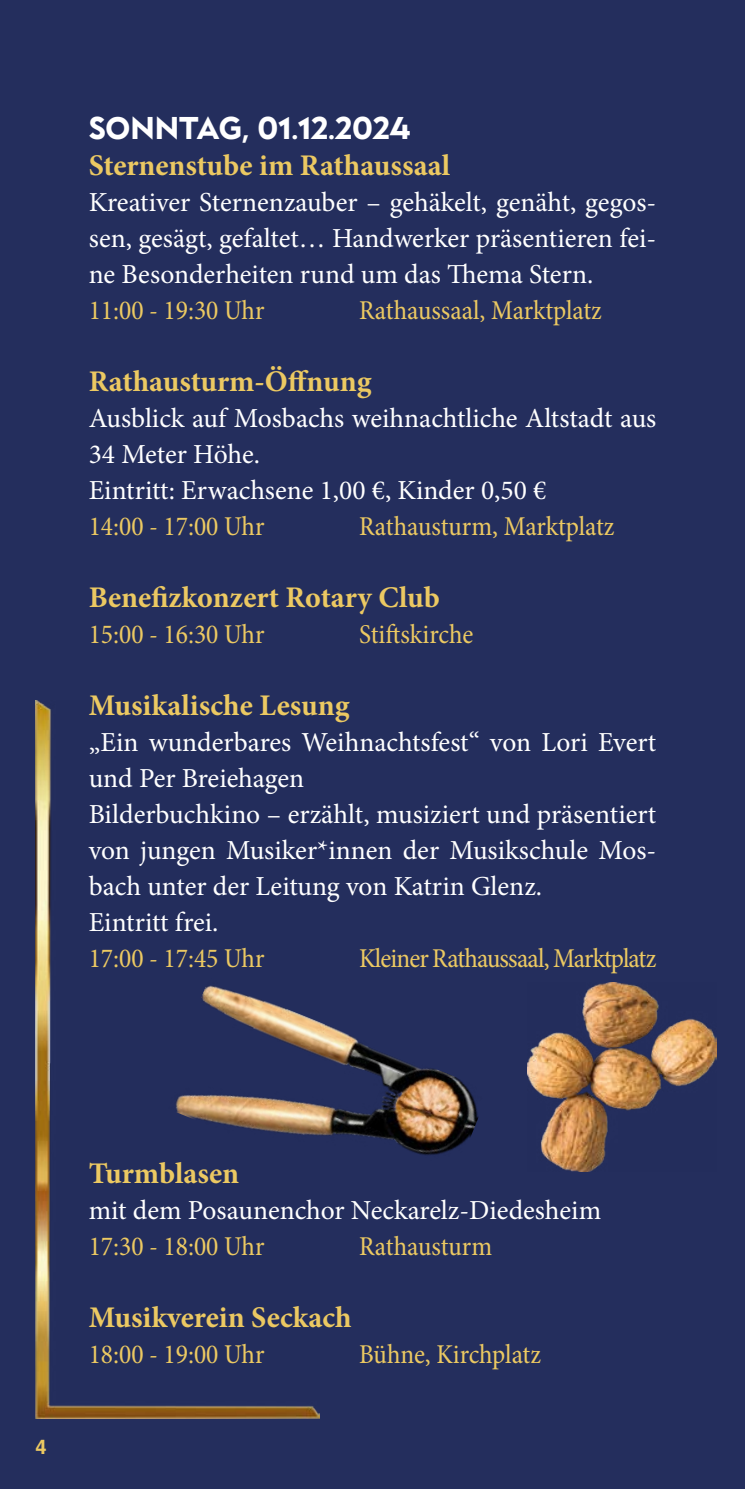
<style>
.page{position:relative;width:745px;height:1489px;background:#fff}
.page>*{position:absolute;margin:0;border:0;box-sizing:border-box;transform-origin:0 0}
.t1{font:700 30px "Minion Pro";color:#ecc962}
.t2{font:700 30px "Garnet Capitals";color:#fff}
.t3{font:27.5px/36px "Minion Pro";color:#fff;text-align:justify}
.t4{font:condensed 27.5px "Minion Pro";letter-spacing:-.005em;color:#ecc962}
.t5{font:condensed 27.5px "Minion Pro";letter-spacing:-.03em;color:#ecc962}
.t6{font:700 20px "Helvetica LT Std";color:#ecc962}
</style>
<div class="page">
<div style="left:0;top:0;width:744px;height:1488px;background:#242e5d"></div>
<img style="left:35px;top:700px;width:284px;height:717px">
<img style="left:158px;top:977px;width:321px;height:240px">
<img style="left:527px;top:982px;width:189px;height:189px">
<p class="t2" style="left:89px;top:110px;width:323px">SONNTAG, 01.12.2024</p>
<p class="t1" style="left:89px;top:144px;width:363px">Sternenstube im Rathaussaal</p>
<p class="t3" style="left:89px;top:184px;width:568px">Kreativer Sternenzauber – gehäkelt, genäht, gegos&shy;sen, gesägt, gefaltet… Handwerker präsentieren fei&shy;ne Besonderheiten rund um das Thema Stern.</p>
<p class="t4" style="left:89px;top:292px;width:177px">11:00 - 19:30 Uhr</p>
<p class="t4" style="left:359px;top:292px;width:244px">Rathaussaal, Marktplatz</p>
<p class="t1" style="left:89px;top:360px;width:284px">Rathausturm-Öffnung</p>
<p class="t3" style="left:89px;top:400px;width:568px">Ausblick auf Mosbachs weihnachtliche Altstadt aus<br>34 Meter Höhe.</p>
<p class="t3" style="left:89px;top:472px;width:459px">Eintritt: Erwachsene 1,00 €, Kinder 0,50 €</p>
<p class="t4" style="left:89px;top:508px;width:177px">14:00 - 17:00 Uhr</p>
<p class="t4" style="left:359px;top:508px;width:257px">Rathausturm, Marktplatz</p>
<p class="t1" style="left:89px;top:576px;width:352px">Benefizkonzert Rotary Club</p>
<p class="t4" style="left:89px;top:616px;width:177px">15:00 - 16:30 Uhr</p>
<p class="t4" style="left:359px;top:616px;width:116px">Stiftskirche</p>
<p class="t1" style="left:89px;top:684px;width:262px">Musikalische Lesung</p>
<p class="t3" style="left:89px;top:724px;width:568px">„Ein wunderbares Weihnachtsfest“ von Lori Evert und Per Breiehagen</p>
<p class="t3" style="left:89px;top:796px;width:568px">Bilderbuchkino – erzählt, musiziert und präsentiert von jungen Musiker*innen der Musikschule Mos&shy;bach unter der Leitung von Katrin Glenz.</p>
<p class="t3" style="left:89px;top:904px;width:131px">Eintritt frei.</p>
<p class="t4" style="left:89px;top:940px;width:177px">17:00 - 17:45 Uhr</p>
<p class="t5" style="left:359px;top:940px;width:298px">Kleiner Rathaussaal, Marktplatz</p>
<p class="t6" style="left:35px;top:1434px;width:13px">4</p>
<p class="t1" style="left:89px;top:1152px;width:152px">Turmblasen</p>
<p class="t3" style="left:89px;top:1192px;width:513px">mit dem Posaunenchor Neckarelz-Diedesheim</p>
<p class="t4" style="left:89px;top:1228px;width:177px">17:30 - 18:00 Uhr</p>
<p class="t4" style="left:359px;top:1228px;width:135px">Rathausturm</p>
<p class="t1" style="left:89px;top:1296px;width:264px">Musikverein Seckach</p>
<p class="t4" style="left:89px;top:1336px;width:177px">18:00 - 19:00 Uhr</p>
<p class="t4" style="left:359px;top:1336px;width:183px">Bühne, Kirchplatz</p>
</div>
